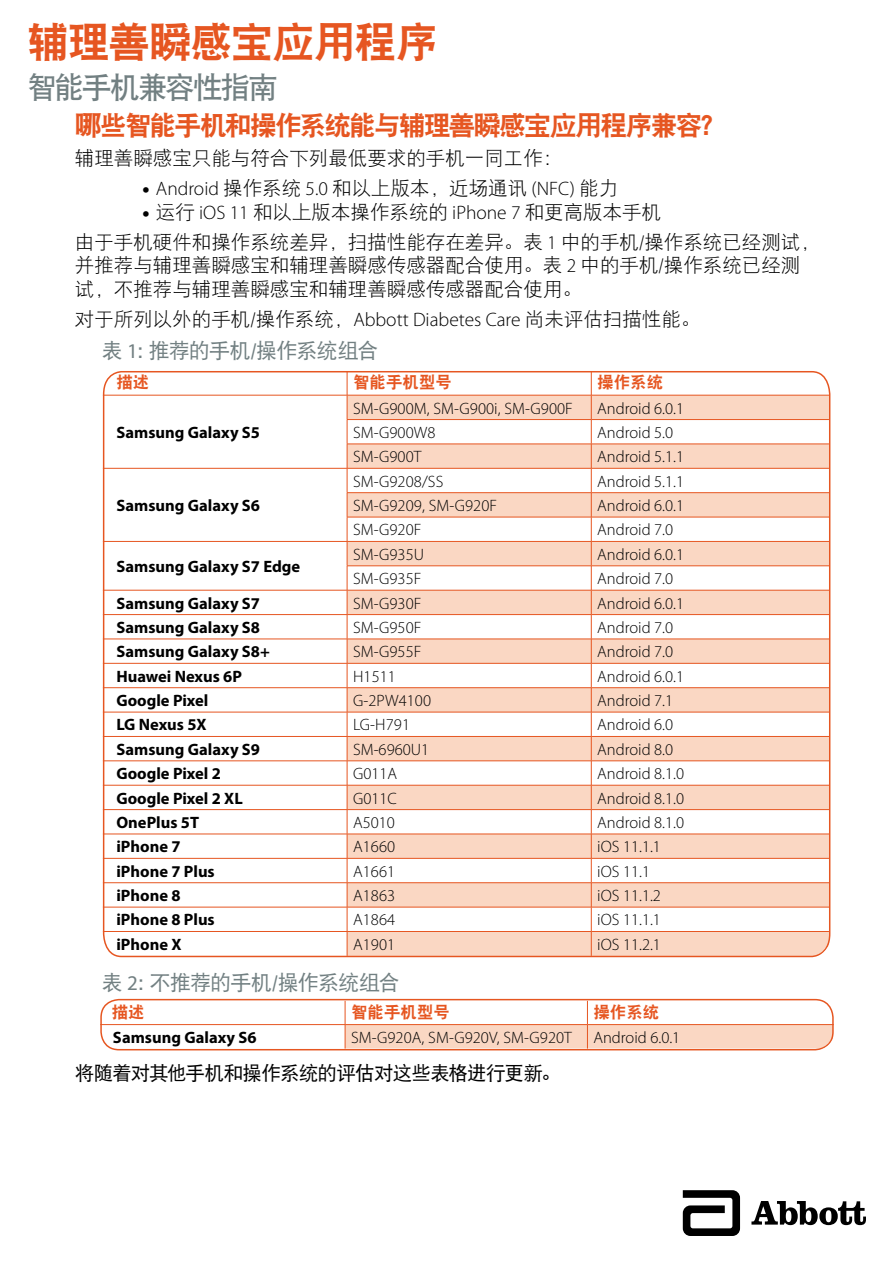
<style>
.page{position:relative;width:893px;height:1263px;background:#fff}
.page>*{position:absolute;margin:0;border:0;box-sizing:border-box;transform-origin:0 0}
.t1{font:42px "DFP Hei W9";letter-spacing:-.02em;color:#e65621}
.t2{font:30px "DFP Hei W7";letter-spacing:-.075em;color:#728082}
.t3{font:27px "DFP Hei W9";letter-spacing:-.075em;color:#e65621}
.t4{font:21px "DFP Hei W5";letter-spacing:-.035em;color:#728082}
.t5{font:19.5px/30.2px "DFP Hei W3";color:#000}
.t6{font:19.5px "DFP Hei W5";letter-spacing:-.04em;color:#000}
.t7{font:300 16.5px "Myriad Pro";color:#000}
.t8{font:700 16.5px "Myriad Pro";color:#000}
.t9{font:16.5px "DFP Hei W9";color:#e65621}
.s1{font-family:"Myriad Pro";font-weight:900}
.s2{font-family:"Myriad Pro";font-weight:300}
.s3{font-family:"Myriad Pro"}
</style>
<div class="page">
<svg style="left:683px;top:1190px;width:57px;height:46px"></svg>
<svg style="left:751px;top:1201px;width:115px;height:24px"></svg>
<svg style="left:102px;top:371px;width:729px;height:587px"></svg>
<hr style="left:100px;top:1024px;width:245px;height:1px;background:#e65621">
<div style="left:100px;top:999px;width:734px;height:51px;border:2px solid #e65621;border-radius:18px"></div>
<svg style="left:816px;top:395px;width:15px;height:562px"></svg>
<svg style="left:345px;top:1001px;width:489px;height:49px"></svg>
<h1 class="t1" style="left:27px;top:19px;width:412px">辅理善瞬感宝应用程序</h1>
<h2 class="t2" style="left:27px;top:71px;width:253px">智能手机兼容性指南</h2>
<h3 class="t3" style="left:75px;top:111px;width:654px">哪些智能手机和操作系统能与辅理善瞬感宝应用程序兼容？</h3>
<p class="t5" style="left:75px;top:143px;width:489px">辅理善瞬感宝只能与符合下列最低要求的手机一同工作：</p>
<p class="t5" style="left:142px;top:173px;width:477px"><span class="s1">•</span> <span class="s2">Android</span> 操作系统 <span class="s2">5.0</span> 和以上版本，近场通讯 <span class="s2">(NFC)</span> 能力</p>
<p class="t5" style="left:75px;top:196px;width:746px;text-indent:68px"><span class="s1">•</span> 运行 <span class="s2">iOS 11</span> 和以上版本操作系统的 <span class="s2">iPhone 7</span> 和更高版本手机<br>由于手机硬件和操作系统差异，扫描性能存在差异。表 <span class="s2">1</span> 中的手机/操作系统已经测试，</p>
<p class="t5" style="left:75px;top:253px;width:727px;line-height:23.4px">并推荐与辅理善瞬感宝和辅理善瞬感传感器配合使用。表 <span class="s2">2</span> 中的手机/操作系统已经测试，不推荐与辅理善瞬感宝和辅理善瞬感传感器配合使用。</p>
<p class="t5" style="left:75px;top:304px;width:627px">对于所列以外的手机/操作系统，<span class="s2">Abbott Diabetes Care</span> 尚未评估扫描性能。</p>
<p class="t4" style="left:102px;top:339px;width:278px">表 <span class="s3">1</span>：推荐的手机/操作系统组合</p>
<p class="t9" style="left:116px;top:373px;width:34px">描述</p>
<p class="t9" style="left:353px;top:373px;width:100px">智能手机型号</p>
<p class="t9" style="left:597px;top:373px;width:67px">操作系统</p>
<p class="t8" style="left:116px;top:423px;width:145px">Samsung Galaxy S5</p>
<p class="t7" style="left:353px;top:399px;width:221px">SM-G900M, SM-G900i, SM-G900F</p>
<p class="t7" style="left:597px;top:399px;width:88px">Android 6.0.1</p>
<p class="t7" style="left:353px;top:423px;width:84px">SM-G900W8</p>
<p class="t7" style="left:597px;top:423px;width:77px">Android 5.0</p>
<p class="t7" style="left:353px;top:448px;width:70px">SM-G900T</p>
<p class="t7" style="left:597px;top:448px;width:88px">Android 5.1.1</p>
<p class="t8" style="left:116px;top:496px;width:145px">Samsung Galaxy S6</p>
<p class="t8" style="left:116px;top:557px;width:185px">Samsung Galaxy S7 Edge</p>
<p class="t7" style="left:353px;top:472px;width:92px">SM-G9208/SS</p>
<p class="t7" style="left:597px;top:472px;width:88px">Android 5.1.1</p>
<p class="t7" style="left:353px;top:496px;width:146px">SM-G9209, SM-G920F</p>
<p class="t7" style="left:597px;top:496px;width:88px">Android 6.0.1</p>
<p class="t7" style="left:353px;top:521px;width:70px">SM-G920F</p>
<p class="t7" style="left:597px;top:521px;width:77px">Android 7.0</p>
<p class="t7" style="left:353px;top:545px;width:73px">SM-G935U</p>
<p class="t7" style="left:597px;top:545px;width:88px">Android 6.0.1</p>
<p class="t7" style="left:353px;top:570px;width:70px">SM-G935F</p>
<p class="t7" style="left:597px;top:570px;width:77px">Android 7.0</p>
<p class="t8" style="left:116px;top:594px;width:145px">Samsung Galaxy S7</p>
<p class="t7" style="left:353px;top:594px;width:70px">SM-G930F</p>
<p class="t7" style="left:597px;top:594px;width:88px">Android 6.0.1</p>
<p class="t8" style="left:116px;top:618px;width:145px">Samsung Galaxy S8</p>
<p class="t7" style="left:353px;top:618px;width:70px">SM-G950F</p>
<p class="t7" style="left:597px;top:618px;width:77px">Android 7.0</p>
<p class="t8" style="left:116px;top:642px;width:155px">Samsung Galaxy S8+</p>
<p class="t7" style="left:353px;top:643px;width:70px">SM-G955F</p>
<p class="t7" style="left:597px;top:643px;width:77px">Android 7.0</p>
<p class="t8" style="left:116px;top:667px;width:127px">Huawei Nexus 6P</p>
<p class="t7" style="left:353px;top:667px;width:44px">H1511</p>
<p class="t7" style="left:597px;top:667px;width:88px">Android 6.0.1</p>
<p class="t8" style="left:116px;top:691px;width:94px">Google Pixel</p>
<p class="t7" style="left:353px;top:691px;width:80px">G-2PW4100</p>
<p class="t7" style="left:597px;top:691px;width:77px">Android 7.1</p>
<p class="t8" style="left:116px;top:716px;width:92px">LG Nexus 5X</p>
<p class="t7" style="left:353px;top:716px;width:59px">LG-H791</p>
<p class="t7" style="left:597px;top:716px;width:77px">Android 6.0</p>
<p class="t8" style="left:116px;top:740px;width:145px">Samsung Galaxy S9</p>
<p class="t7" style="left:353px;top:740px;width:78px">SM-6960U1</p>
<p class="t7" style="left:597px;top:740px;width:77px">Android 8.0</p>
<p class="t8" style="left:116px;top:764px;width:106px">Google Pixel 2</p>
<p class="t7" style="left:353px;top:765px;width:46px">G011A</p>
<p class="t7" style="left:597px;top:765px;width:88px">Android 8.1.0</p>
<p class="t8" style="left:116px;top:789px;width:128px">Google Pixel 2 XL</p>
<p class="t7" style="left:353px;top:789px;width:45px">G011C</p>
<p class="t7" style="left:597px;top:789px;width:88px">Android 8.1.0</p>
<p class="t8" style="left:116px;top:813px;width:84px">OnePlus 5T</p>
<p class="t7" style="left:353px;top:813px;width:43px">A5010</p>
<p class="t7" style="left:597px;top:813px;width:88px">Android 8.1.0</p>
<p class="t8" style="left:116px;top:837px;width:66px">iPhone 7</p>
<p class="t7" style="left:353px;top:838px;width:44px">A1660</p>
<p class="t7" style="left:597px;top:838px;width:65px">iOS 11.1.1</p>
<p class="t8" style="left:116px;top:862px;width:100px">iPhone 7 Plus</p>
<p class="t7" style="left:353px;top:862px;width:44px">A1661</p>
<p class="t7" style="left:597px;top:862px;width:54px">iOS 11.1</p>
<p class="t8" style="left:116px;top:886px;width:66px">iPhone 8</p>
<p class="t7" style="left:353px;top:886px;width:44px">A1863</p>
<p class="t7" style="left:597px;top:886px;width:65px">iOS 11.1.2</p>
<p class="t8" style="left:116px;top:910px;width:100px">iPhone 8 Plus</p>
<p class="t7" style="left:353px;top:911px;width:44px">A1864</p>
<p class="t7" style="left:597px;top:911px;width:65px">iOS 11.1.1</p>
<p class="t8" style="left:116px;top:935px;width:67px">iPhone X</p>
<p class="t7" style="left:353px;top:935px;width:44px">A1901</p>
<p class="t7" style="left:597px;top:935px;width:65px">iOS 11.2.1</p>
<p class="t4" style="left:102px;top:971px;width:299px">表 <span class="s3">2</span>：不推荐的手机/操作系统组合</p>
<p class="t9" style="left:112px;top:1003px;width:34px">描述</p>
<p class="t9" style="left:351px;top:1003px;width:101px">智能手机型号</p>
<p class="t9" style="left:593px;top:1003px;width:67px">操作系统</p>
<p class="t8" style="left:113px;top:1028px;width:145px">Samsung Galaxy S6</p>
<p class="t7" style="left:351px;top:1028px;width:222px">SM-G920A, SM-G920V, SM-G920T</p>
<p class="t7" style="left:593px;top:1028px;width:88px">Android 6.0.1</p>
<p class="t6" style="left:75px;top:1063px;width:487px">将随着对其他手机和操作系统的评估对这些表格进行更新。</p>
</div>
